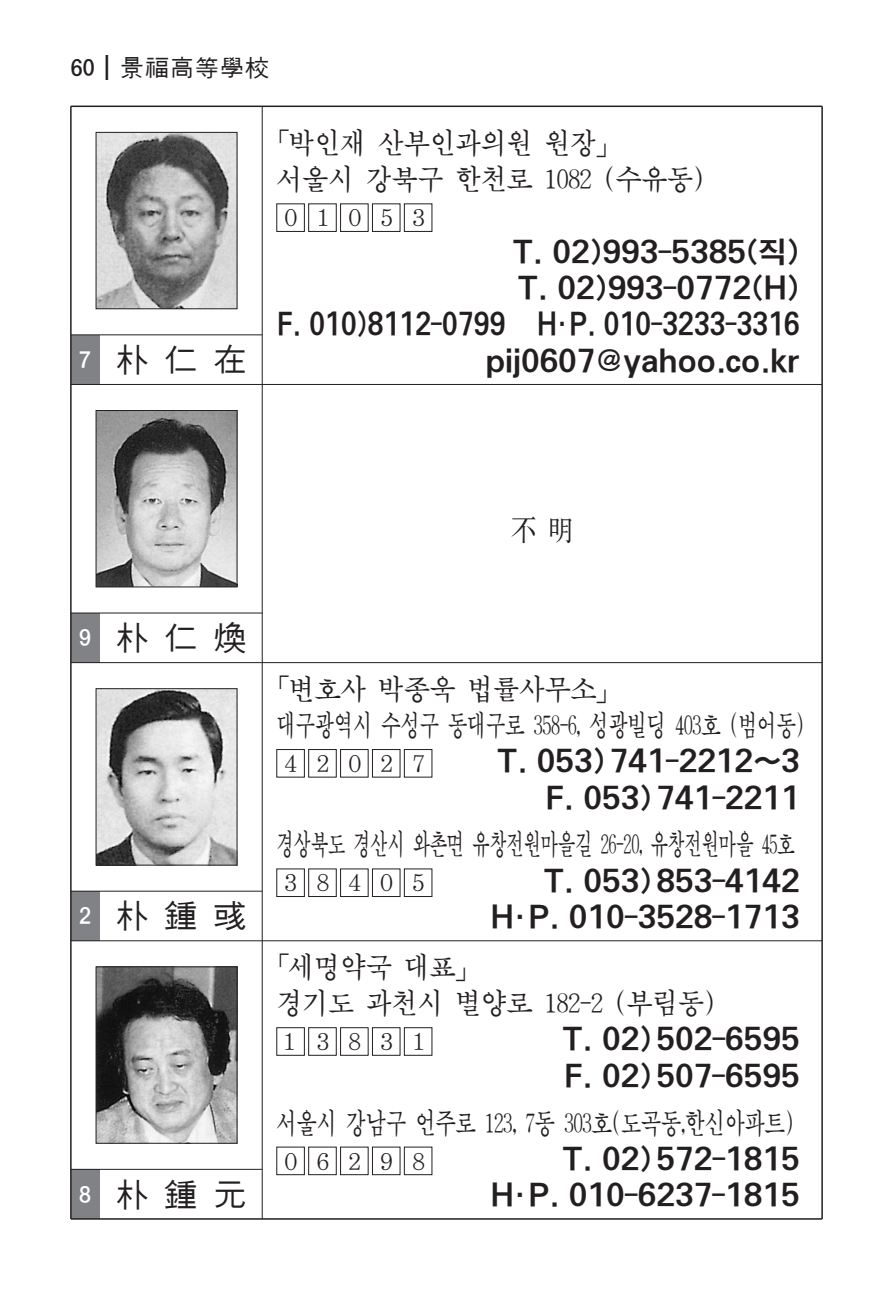
<style>
.page{position:relative;width:893px;height:1304px;background:#fff}
.page>*{position:absolute;margin:0;border:0;box-sizing:border-box;transform-origin:0 0}
.t1{font:35px "J Cmg J";letter-spacing:.4em;color:#231f20}
.t2{font:30px/36.2px "SMK Gothic Pro";letter-spacing:-.07em;color:#231f20;text-align:right}
.t3{font:30px/36.2px "J Cmm J";letter-spacing:-.05em;color:#231f20;scale:.9 1}
.t4{font:30px "J Cmm J";letter-spacing:-.05em;color:#231f20;scale:.6 1}
.t5{font:30px "J Cmm J";letter-spacing:-.05em;color:#231f20;scale:.7 1}
.t6{font:25px "J Cmg J";color:#231f20}
.t7{font:25px "J Ctg T";color:#fff}
.t8{font:23.75px "YDVY Mj O13";letter-spacing:.79em;color:#231f20}
.s1{font-family:"J Ctg T"}
</style>
<div class="page">
<div style="left:71px;top:1169px;width:28px;height:50px;background:#808285"></div>
<div style="left:71px;top:891px;width:28px;height:50px;background:#808285"></div>
<div style="left:71px;top:613px;width:28px;height:50px;background:#808285"></div>
<div style="left:71px;top:335px;width:28px;height:49px;background:#808285"></div>
<img style="left:98px;top:968px;width:137px;height:174px">
<div style="left:96px;top:966px;width:141px;height:178px;border:1px solid #231f20"></div>
<img style="left:98px;top:690px;width:137px;height:173px">
<div style="left:96px;top:688px;width:141px;height:177px;border:1px solid #231f20"></div>
<img style="left:98px;top:412px;width:137px;height:173px">
<div style="left:96px;top:410px;width:141px;height:177px;border:1px solid #231f20"></div>
<hr style="left:262px;top:106px;width:1px;height:1113px;background:#231f20">
<img style="left:98px;top:134px;width:137px;height:173px">
<div style="left:96px;top:132px;width:141px;height:177px;border:1px solid #231f20"></div>
<div style="left:404px;top:203px;width:28px;height:29px;border:1px solid #231f20"></div>
<div style="left:372px;top:203px;width:28px;height:29px;border:1px solid #231f20"></div>
<div style="left:340px;top:203px;width:29px;height:29px;border:1px solid #231f20"></div>
<div style="left:308px;top:203px;width:29px;height:29px;border:1px solid #231f20"></div>
<div style="left:276px;top:203px;width:29px;height:29px;border:1px solid #231f20"></div>
<div style="left:404px;top:749px;width:28px;height:28px;border:1px solid #231f20"></div>
<div style="left:372px;top:749px;width:28px;height:28px;border:1px solid #231f20"></div>
<div style="left:340px;top:749px;width:29px;height:28px;border:1px solid #231f20"></div>
<div style="left:308px;top:749px;width:29px;height:28px;border:1px solid #231f20"></div>
<div style="left:276px;top:749px;width:29px;height:28px;border:1px solid #231f20"></div>
<div style="left:404px;top:869px;width:28px;height:28px;border:1px solid #231f20"></div>
<div style="left:372px;top:869px;width:28px;height:28px;border:1px solid #231f20"></div>
<div style="left:340px;top:869px;width:29px;height:28px;border:1px solid #231f20"></div>
<div style="left:308px;top:869px;width:29px;height:28px;border:1px solid #231f20"></div>
<div style="left:276px;top:869px;width:29px;height:28px;border:1px solid #231f20"></div>
<div style="left:404px;top:1147px;width:28px;height:28px;border:1px solid #231f20"></div>
<div style="left:372px;top:1147px;width:28px;height:28px;border:1px solid #231f20"></div>
<div style="left:340px;top:1147px;width:29px;height:28px;border:1px solid #231f20"></div>
<div style="left:308px;top:1147px;width:29px;height:28px;border:1px solid #231f20"></div>
<div style="left:276px;top:1147px;width:29px;height:28px;border:1px solid #231f20"></div>
<div style="left:404px;top:1027px;width:28px;height:29px;border:1px solid #231f20"></div>
<div style="left:372px;top:1027px;width:28px;height:29px;border:1px solid #231f20"></div>
<div style="left:340px;top:1027px;width:29px;height:29px;border:1px solid #231f20"></div>
<div style="left:308px;top:1027px;width:29px;height:29px;border:1px solid #231f20"></div>
<div style="left:276px;top:1027px;width:29px;height:29px;border:1px solid #231f20"></div>
<hr style="left:71px;top:106px;width:751px;height:1px;background:#231f20">
<hr style="left:70px;top:106px;width:2px;height:1113px;background:#231f20">
<hr style="left:821px;top:106px;width:2px;height:1113px;background:#231f20">
<hr style="left:71px;top:384px;width:751px;height:1px;background:#231f20">
<hr style="left:71px;top:662px;width:751px;height:1px;background:#231f20">
<hr style="left:71px;top:940px;width:751px;height:1px;background:#231f20">
<hr style="left:71px;top:1218px;width:751px;height:2px;background:#231f20">
<hr style="left:71px;top:334px;width:191px;height:1px;background:#231f20">
<hr style="left:71px;top:613px;width:191px;height:1px;background:#231f20">
<hr style="left:71px;top:891px;width:191px;height:1px;background:#231f20">
<hr style="left:71px;top:1169px;width:191px;height:1px;background:#231f20">
<p class="t6" style="left:71px;top:55px;width:200px"><span class="s1">60</span>┃景福高等學校</p>
<p class="t7" style="left:79px;top:347px;width:13px">7</p>
<p class="t1" style="left:114px;top:342px;width:134px">朴仁在</p>
<p class="t3" style="left:276px;top:125px;width:479px;text-indent:-14px">「박인재 산부인과의원 원장」서울시 강북구 한천로 1082 (수유동)</p>
<p class="t8" style="left:284px;top:204px;width:143px">01053</p>
<p class="t2" style="left:276px;top:235px;width:526px">T. 02)993-5385(직)<br>T. 02)993-0772(H)<br>F. 010)8112-0799 H·P. 010-3233-3316 pij0607@yahoo.co.kr</p>
<p class="t3" style="left:510px;top:512px;width:72px">不明</p>
<p class="t7" style="left:79px;top:625px;width:13px">9</p>
<p class="t1" style="left:114px;top:620px;width:134px">朴仁煥</p>
<p class="t7" style="left:79px;top:903px;width:13px">2</p>
<p class="t1" style="left:114px;top:898px;width:135px">朴鍾彧</p>
<p class="t7" style="left:79px;top:1182px;width:13px">8</p>
<p class="t1" style="left:114px;top:1177px;width:135px">朴鍾元</p>
<p class="t3" style="left:276px;top:671px;width:589px;text-indent:-13px">「변호사 박종욱 법률사무소」<br>대구광역시 수성구 동대구로 358-6, 성광빌딩 403호 (범어동)</p>
<p class="t2" style="left:497px;top:744px;width:306px">T. 053)741-2212~3<br>F. 053)741-2211</p>
<p class="t4" style="left:276px;top:829px;width:865px">경상북도 경산시 와촌면 유창전원마을길 26-20, 유창전원마을 45호</p>
<p class="t2" style="left:490px;top:863px;width:313px">T. 053)853-4142<br>H·P. 010-3528-1713</p>
<p class="t8" style="left:284px;top:750px;width:142px">42027</p>
<p class="t8" style="left:284px;top:869px;width:143px">38405</p>
<p class="t3" style="left:276px;top:949px;width:491px;text-indent:-14px">「세명약국 대표」<br>경기도 과천시 별양로 182-2 (부림동)</p>
<p class="t2" style="left:562px;top:1022px;width:241px;text-align:left">T. 02)502-6595<br>F. 02)507-6595</p>
<p class="t5" style="left:276px;top:1108px;width:743px">서울시 강남구 언주로 123, 7동 303호(도곡동,한신아파트)</p>
<p class="t2" style="left:490px;top:1142px;width:313px">T. 02)572-1815<br>H·P. 010-6237-1815</p>
<p class="t8" style="left:284px;top:1028px;width:141px">1 3831</p>
<p class="t8" style="left:284px;top:1147px;width:143px">06298</p>
</div>
